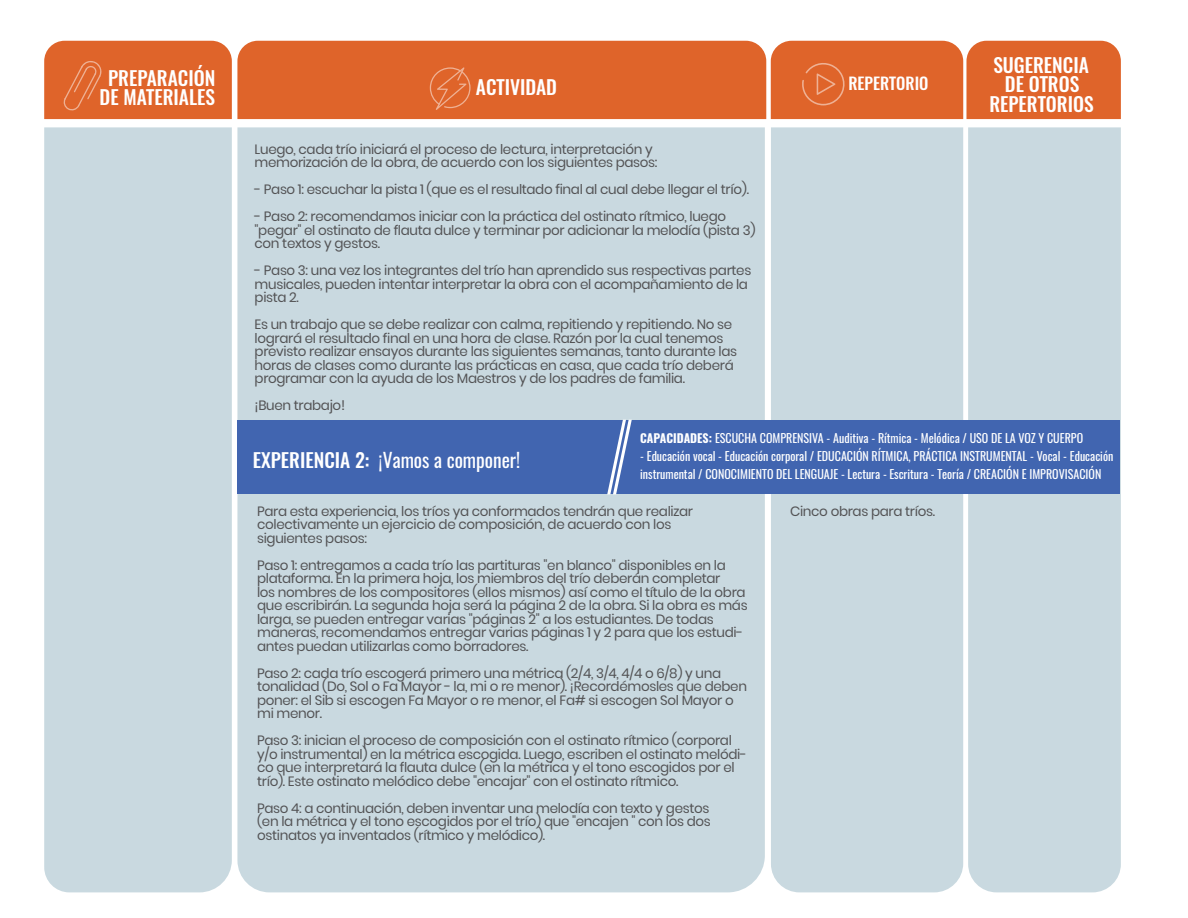
<style>
.page{position:relative;width:1188px;height:918px;background:#fff}
.page>*{position:absolute;margin:0;border:0;box-sizing:border-box;transform-origin:0 0}
.t1{font:500 19.5px/19.5px "Oswald";color:#fff;text-align:center}
.t2{font:19.5px "Oswald";color:#fff}
.t3{font:500 16.5px "Oswald";color:#fff}
.t4{font:13.5px/13.5px "Poppins";letter-spacing:-.025em;color:#535355}
.t5{font:12px/18px "Oswald";color:#fff}
.s1{font-weight:500}
.s2{font-weight:700}
</style>
<div class="page">
<div style="left:44px;top:127px;width:188px;height:765px;background:#c9d9e0"></div>
<div style="left:771px;top:127px;width:192px;height:765px;background:#c9d9e0"></div>
<div style="left:968px;top:127px;width:153px;height:765px;background:#c9d9e0"></div>
<div style="left:237px;top:127px;width:528px;height:765px;background:#c9d9e0"></div>
<div style="left:44px;top:41px;width:1077px;height:78px;background:#df642a"></div>
<div style="left:237px;top:420px;width:882px;height:74px;background:#4165b0"></div>
<svg style="left:607px;top:420px;width:25px;height:74px"></svg>
<h1 class="t1" style="left:100px;top:68px;width:117px">PREPARACIÓN<br>DE MATERIALES</h1>
<p class="t3" style="left:848px;top:72px;width:82px">REPERTORIO</p>
<h1 class="t1" style="left:476px;top:77px;width:83px">ACTIVIDAD</h1>
<h1 class="t1" style="left:989px;top:55px;width:106px">SUGERENCIA<br>DE OTROS<br>REPERTORIOS</h1>
<p class="t4" style="left:255px;top:142px;width:404px">Luego, cada trío iniciará el proceso de lectura, interpretación y memorización de la obra, de acuerdo con los siguientes pasos:</p>
<p class="t4" style="left:255px;top:183px;width:496px">- Paso 1: escuchar la pista 1 (que es el resultado final al cual debe llegar el trío).</p>
<p class="t4" style="left:255px;top:210px;width:502px">- Paso 2: recomendamos iniciar con la práctica del ostinato rítmico, luego "pegar" el ostinato de flauta dulce y terminar por adicionar la melodía (pista 3) con textos y gestos.</p>
<p class="t4" style="left:255px;top:264px;width:498px">- Paso 3: una vez los integrantes del trío han aprendido sus respectivas partes musicales, pueden intentar interpretar la obra con el acompañamiento de la pista 2.</p>
<p class="t4" style="left:255px;top:318px;width:484px">Es un trabajo que se debe realizar con calma, repitiendo y repitiendo. No se logrará el resultado final en una hora de clase. Razón por la cual tenemos previsto realizar ensayos durante las siguientes semanas, tanto durante las horas de clases como durante las prácticas en casa, que cada trío deberá programar con la ayuda de los Maestros y de los padres de familia.</p>
<p class="t4" style="left:255px;top:399px;width:92px">¡Buen trabajo!</p>
<h1 class="t2" style="left:253px;top:447px;width:269px"><span class="s1">EXPERIENCIA 2:</span> ¡Vamos a componer!</h1>
<p class="t5" style="left:640px;top:430px;width:444px"><span class="s2">CAPACIDADES:</span> ESCUCHA COMPRENSIVA - Auditiva - Rítmica - Melódica / USO DE LA VOZ Y CUERPO</p>
<p class="t5" style="left:640px;top:448px;width:475px">- Educación vocal - Educación corporal / EDUCACIÓN RÍTMICA, PRÁCTICA INSTRUMENTAL - Vocal - Educación instrumental / CONOCIMIENTO DEL LENGUAJE - Lectura - Escritura - Teoría / CREACIÓN E IMPROVISACIÓN</p>
<p class="t4" style="left:257px;top:505px;width:437px">Para esta experiencia, los tríos ya conformados tendrán que realizar colectivamente un ejercicio de composición, de acuerdo con los siguientes pasos:</p>
<p class="t4" style="left:257px;top:559px;width:492px">Paso 1: entregamos a cada trío las partituras "en blanco" disponibles en la plataforma. En la primera hoja, los miembros del trío deberán completar<br>los nombres de los compositores (ellos mismos) así como el título de la obra que escribirán. La segunda hoja será la página 2 de la obra. Si la obra es más larga, se pueden entregar varias "páginas 2" a los estudiantes. De todas maneras, recomendamos entregar varias páginas 1 y 2 para que los estudi&shy;antes puedan utilizarlas como borradores.</p>
<p class="t4" style="left:257px;top:667px;width:491px">Paso 2: cada trío escogerá primero una métrica (2/4, 3/4, 4/4 o 6/8) y una tonalidad (Do, Sol o Fa Mayor - la, mi o re menor). ¡Recordémosles que deben poner: el Sib si escogen Fa Mayor o re menor, el Fa# si escogen Sol Mayor o mi menor.</p>
<p class="t4" style="left:257px;top:734px;width:491px">Paso 3: inician el proceso de composición con el ostinato rítmico (corporal y/o instrumental) en la métrica escogida. Luego, escriben el ostinato melódi&shy;co que interpretará la flauta dulce (en la métrica y el tono escogidos por el trío). Este ostinato melódico debe "encajar" con el ostinato rítmico.</p>
<p class="t4" style="left:257px;top:802px;width:455px;text-align:justify">Paso 4: a continuación, deben inventar una melodía con texto y gestos (en la métrica y el tono escogidos por el trío) que "encajen " con los dos ostinatos ya inventados (rítmico y melódico).</p>
<p class="t4" style="left:790px;top:505px;width:146px">Cinco obras para tríos.</p>
</div>
